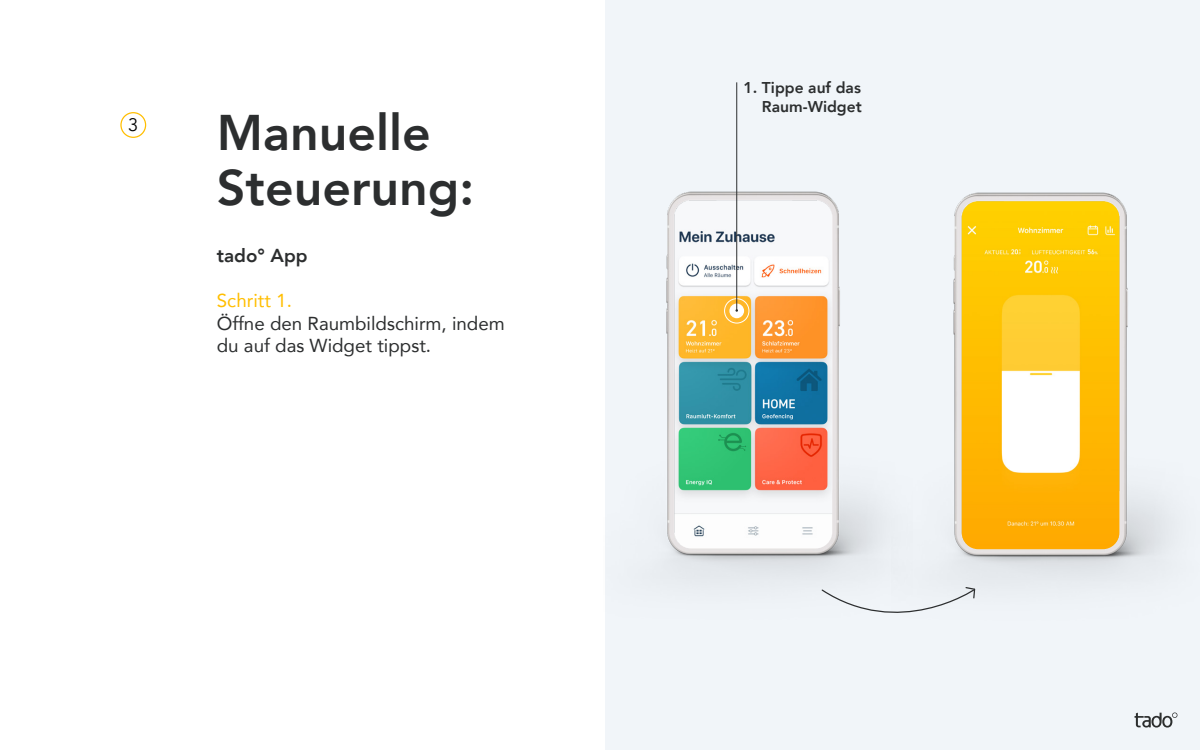
<style>
.page{position:relative;width:1200px;height:750px;background:#fff}
.page>*{position:absolute;margin:0;border:0;box-sizing:border-box;transform-origin:0 0}
.t1{font:800 50px/55px "Avenir";color:#2c2e2f}
.t2{font:18.75px/22.5px "Avenir";color:#2c2e2f}
.t3{font:18.75px "Avenir";color:#ffbe00}
.t4{font:800 18.75px "Avenir";color:#2c2e2f}
.t5{font:18.06px "Avenir";color:#000}
.t6{font:800 15.62px/18.8px "Avenir";color:#2c2e2f;text-align:right}
</style>
<div class="page">
<div style="left:606px;top:0;width:594px;height:750px;background:#f1f5f9"></div>
<svg style="left:1135px;top:712px;width:42px;height:16px"></svg>
<img style="left:605px;top:164px;width:277px;height:508px">
<img style="left:674px;top:200px;width:158px;height:348px">
<img style="left:953px;top:192px;width:217px;height:389px">
<img style="left:962px;top:201px;width:157px;height:348px">
<div style="left:729px;top:304px;width:15px;height:14px;background:#fff;border-radius:50%"></div>
<div style="left:724px;top:298px;width:25px;height:25px;border:1px solid #fff;border-radius:50%"></div>
<hr style="left:736px;top:82px;width:1px;height:228px;background:#2c2e2f">
<svg style="left:821px;top:586px;width:155px;height:54px"></svg>
<div style="left:120px;top:112px;width:26px;height:26px;border:1px solid #ffbe00;border-radius:50%"></div>
<p class="t5" style="left:128px;top:114px;width:12px">3</p>
<h1 class="t1" style="left:217px;top:105px;width:259px">Manuelle<br>Steuerung:</h1>
<p class="t4" style="left:217px;top:241px;width:92px">tado° App</p>
<p class="t3" style="left:217px;top:286px;width:77px">Schritt 1.</p>
<p class="t2" style="left:217px;top:311px;width:289px">Öffne den Raumbildschirm, indem du auf das Widget tippst.</p>
<p class="t6" style="left:743px;top:79px;width:120px">1. Tippe auf das<br>Raum-Widget</p>
</div>
